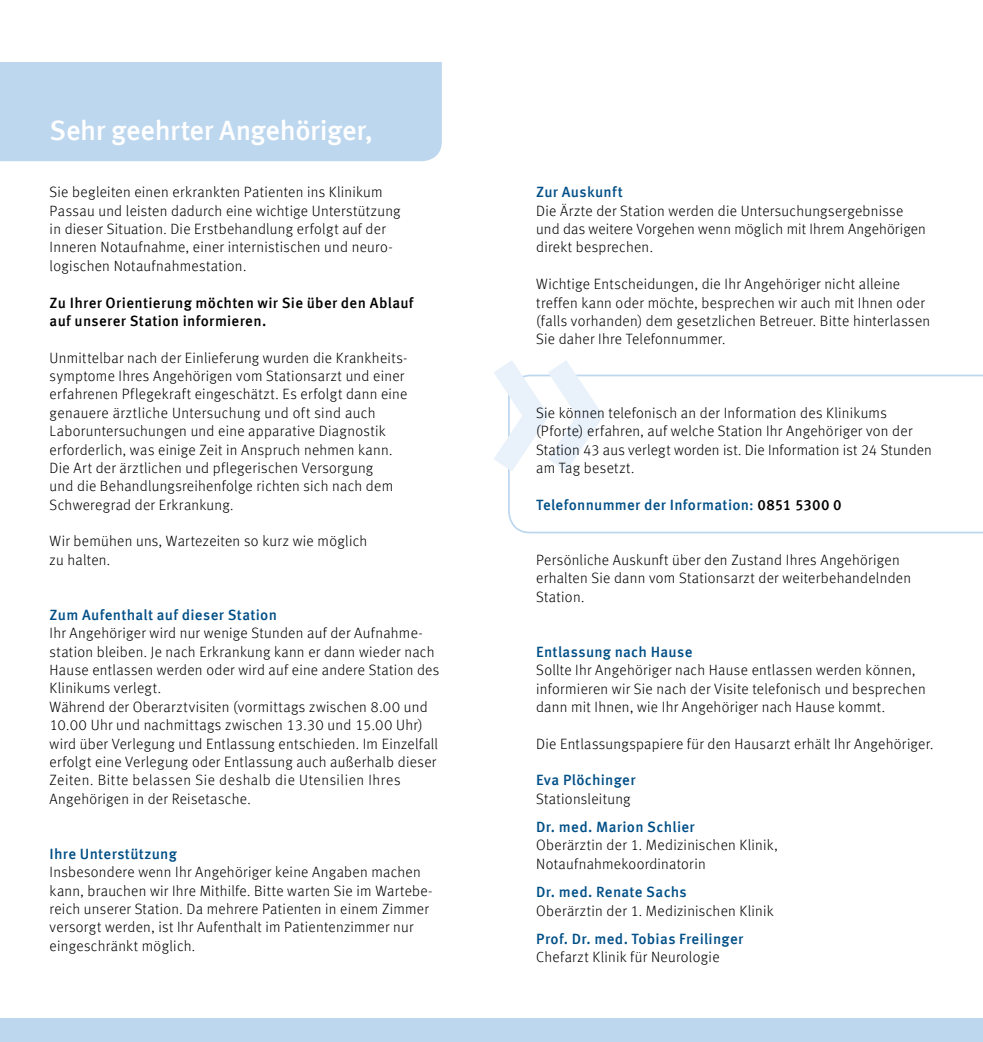
<style>
.page{position:relative;width:983px;height:1042px;background:#fff}
.page>*{position:absolute;margin:0;border:0;box-sizing:border-box;transform-origin:0 0}
.t1{font:500 28px "Meta Offc";letter-spacing:-.015em;color:#fff}
.t2{font:300 14.88px/18.4px "Meta Offc";letter-spacing:.02em;color:#000}
.t3{font:500 14.88px "Meta Offc";letter-spacing:.02em;color:#004f87}
.t4{font:500 14.88px/18.4px "Meta Offc";letter-spacing:.02em;color:#000}
.s1{color:#000}
</style>
<div class="page">
<div style="left:0;top:62px;width:441px;height:99px;background:#bdd7ef"></div>
<svg style="left:508px;top:375px;width:474px;height:158px"></svg>
<div style="left:0;top:1018px;width:982px;height:24px;background:#bdd7ef"></div>
<svg style="left:494px;top:360px;width:109px;height:111px"></svg>
<h1 class="t1" style="left:50px;top:114px;width:325px">Sehr geehrter Angehöriger,</h1>
<p class="t2" style="left:50px;top:183px;width:352px">Sie begleiten einen erkrankten Patienten ins Klinikum Passau und leisten dadurch eine wichtige Unterstützung in dieser Situation. Die Erstbehandlung erfolgt auf der Inneren Notaufnahme, einer internistischen und neuro&shy;logischen Notaufnahmestation.</p>
<p class="t4" style="left:50px;top:294px;width:365px">Zu Ihrer Orientierung möchten wir Sie über den Ablauf auf unserer Station informieren.</p>
<p class="t2" style="left:50px;top:349px;width:359px">Unmittelbar nach der Einlieferung wurden die Krankheits&shy;symptome Ihres Angehörigen vom Stationsarzt und einer erfahrenen Pflegekraft eingeschätzt. Es erfolgt dann eine genauere ärztliche Untersuchung und oft sind auch Laboruntersuchungen und eine apparative Diagnostik erforderlich, was einige Zeit in Anspruch nehmen kann.<br>Die Art der ärztlichen und pflegerischen Versorgung<br>und die Behandlungsreihenfolge richten sich nach dem Schweregrad der Erkrankung.</p>
<p class="t2" style="left:50px;top:532px;width:319px">Wir bemühen uns, Wartezeiten so kurz wie möglich zu halten.</p>
<p class="t3" style="left:50px;top:606px;width:229px">Zum Aufenthalt auf dieser Station</p>
<p class="t2" style="left:50px;top:624px;width:391px">Ihr Angehöriger wird nur wenige Stunden auf der Aufnahme&shy;station bleiben. Je nach Erkrankung kann er dann wieder nach Hause entlassen werden oder wird auf eine andere Station des Klinikums verlegt.<br>Während der Oberarztvisiten (vormittags zwischen 8.00 und 10.00 Uhr und nachmittags zwischen 13.30 und 15.00 Uhr) wird über Verlegung und Entlassung entschieden. Im Einzelfall erfolgt eine Verlegung oder Entlassung auch außerhalb dieser Zeiten. Bitte belassen Sie deshalb die Utensilien Ihres Angehörigen in der Reisetasche.</p>
<p class="t3" style="left:50px;top:845px;width:129px">Ihre Unterstützung</p>
<p class="t2" style="left:50px;top:863px;width:384px">Insbesondere wenn Ihr Angehöriger keine Angaben machen kann, brauchen wir Ihre Mithilfe. Bitte warten Sie im Wartebe&shy;reich unserer Station. Da mehrere Patienten in einem Zimmer versorgt werden, ist Ihr Aufenthalt im Patientenzimmer nur eingeschränkt möglich.</p>
<p class="t3" style="left:536px;top:183px;width:88px">Zur Auskunft</p>
<p class="t2" style="left:536px;top:202px;width:391px">Die Ärzte der Station werden die Untersuchungsergebnisse und das weitere Vorgehen wenn möglich mit Ihrem Angehörigen direkt besprechen.</p>
<p class="t2" style="left:536px;top:275px;width:395px">Wichtige Entscheidungen, die Ihr Angehöriger nicht alleine treffen kann oder möchte, besprechen wir auch mit Ihnen oder (falls vorhanden) dem gesetzlichen Betreuer. Bitte hinterlassen Sie daher Ihre Telefonnummer.</p>
<p class="t2" style="left:536px;top:404px;width:397px">Sie können telefonisch an der Information des Klinikums (Pforte) erfahren, auf welche Station Ihr Angehöriger von der Station 43 aus verlegt worden ist. Die Information ist 24 Stunden am Tag besetzt.</p>
<p class="t3" style="left:536px;top:496px;width:307px">Telefonnummer der Information: <span class="s1">0851 5300 0</span></p>
<p class="t2" style="left:536px;top:551px;width:376px">Persönliche Auskunft über den Zustand Ihres Angehörigen erhalten Sie dann vom Stationsarzt der weiterbehandelnden<br>Station.</p>
<p class="t3" style="left:536px;top:643px;width:158px">Entlassung nach Hause</p>
<p class="t2" style="left:536px;top:661px;width:391px">Sollte Ihr Angehöriger nach Hause entlassen werden können, informieren wir Sie nach der Visite telefonisch und besprechen dann mit Ihnen, wie Ihr Angehöriger nach Hause kommt.</p>
<p class="t2" style="left:536px;top:735px;width:398px">Die Entlassungspapiere für den Hausarzt erhält Ihr Angehöriger.</p>
<p class="t3" style="left:536px;top:771px;width:101px">Eva Plöchinger</p>
<p class="t2" style="left:536px;top:790px;width:96px">Stationsleitung</p>
<p class="t3" style="left:536px;top:818px;width:160px">Dr. med. Marion Schlier</p>
<p class="t2" style="left:536px;top:836px;width:243px">Oberärztin der 1. Medizinischen Klinik,<br>Notaufnahmekoordinatorin</p>
<p class="t3" style="left:536px;top:883px;width:152px">Dr. med. Renate Sachs</p>
<p class="t2" style="left:536px;top:901px;width:239px">Oberärztin der 1. Medizinischen Klinik</p>
<p class="t3" style="left:536px;top:930px;width:209px">Prof. Dr. med. Tobias Freilinger</p>
<p class="t2" style="left:536px;top:948px;width:185px">Chefarzt Klinik für Neurologie</p>
</div>
